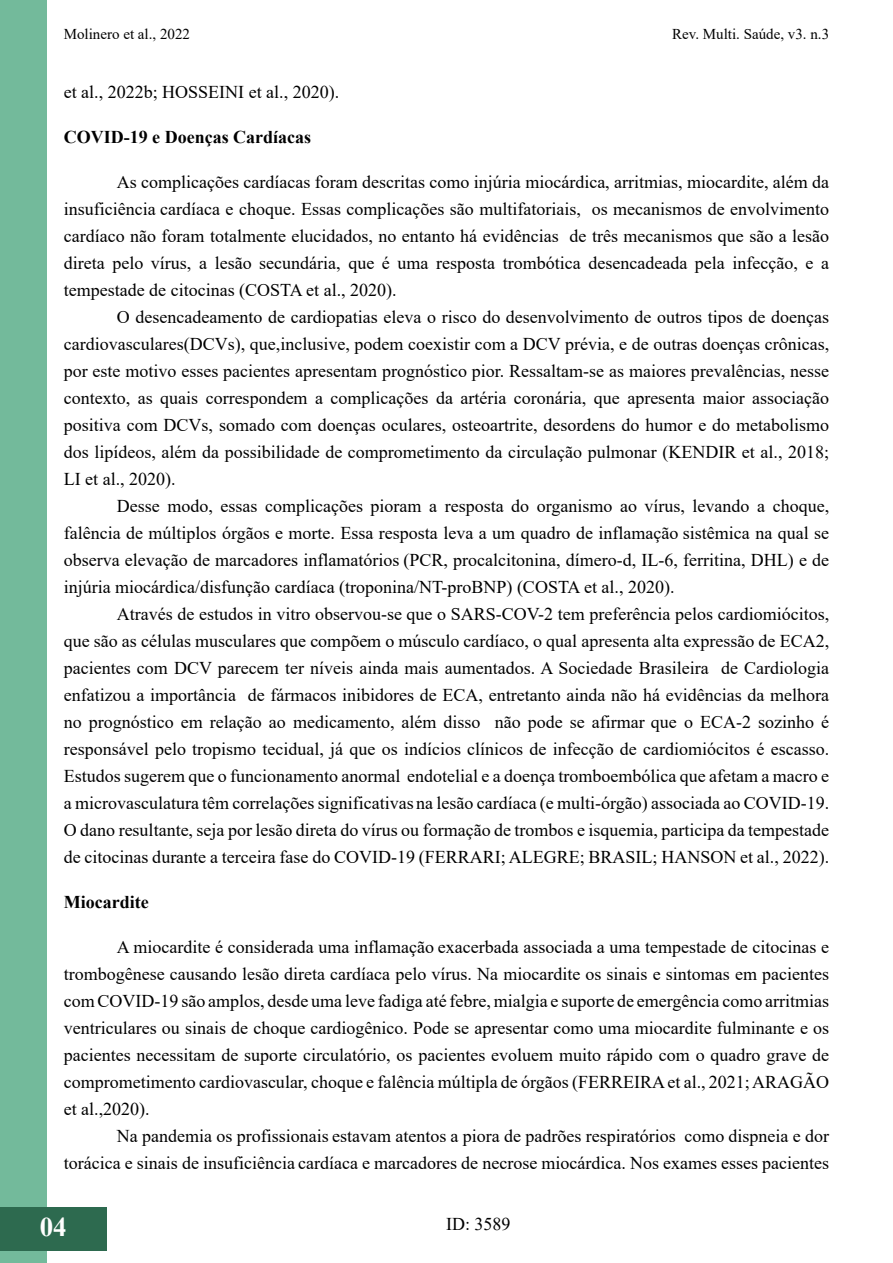
<style>
.page{position:relative;width:893px;height:1263px;background:#fff}
.page>*{position:absolute;margin:0;border:0;box-sizing:border-box;transform-origin:0 0}
.t1{font:700 27px "Times New Roman";color:#fff}
.t2{font:18px/27px "Times New Roman";color:#000;text-align:justify}
.t3{font:700 18px "Times New Roman";color:#000}
.t4{font:15px "Times New Roman";color:#000}
</style>
<div class="page">
<div style="left:0;top:0;width:47px;height:1262px;background:#73ba9b"></div>
<hr style="left:892px;top:1207px;width:1px;height:43px;background:#2d6a4f">
<div style="left:0;top:1207px;width:106px;height:43px;background:#2d6a4f"></div>
<p class="t4" style="left:64px;top:24px;width:128px">Molinero et al., 2022</p>
<p class="t4" style="left:672px;top:24px;width:158px">Rev. Multi. Saúde, v3. n.3</p>
<p class="t2" style="left:64px;top:77px;width:277px">et al., 2022b; HOSSEINI et al., 2020).</p>
<p class="t3" style="left:64px;top:124px;width:249px">COVID-19 e Doenças Cardíacas</p>
<p class="t2" style="left:64px;top:167px;width:767px;text-indent:53px">As complicações cardíacas foram descritas como injúria miocárdica, arritmias, miocardite, além da insuficiência cardíaca e choque. Essas complicações são multifatoriais, os mecanismos de envolvimento cardíaco não foram totalmente elucidados, no entanto há evidências de três mecanismos que são a lesão direta pelo vírus, a lesão secundária, que é uma resposta trombótica desencadeada pela infecção, e a tempestade de citocinas (COSTA et al., 2020).</p>
<p class="t2" style="left:64px;top:302px;width:767px;text-indent:53px">O desencadeamento de cardiopatias eleva o risco do desenvolvimento de outros tipos de doenças cardiovasculares(DCVs), que,inclusive, podem coexistir com a DCV prévia, e de outras doenças crônicas, por este motivo esses pacientes apresentam prognóstico pior. Ressaltam-se as maiores prevalências, nesse contexto, as quais correspondem a complicações da artéria coronária, que apresenta maior associação positiva com DCVs, somado com doenças oculares, osteoartrite, desordens do humor e do metabolismo dos lipídeos, além da possibilidade de comprometimento da circulação pulmonar (KENDIR et al., 2018; LI et al., 2020).</p>
<p class="t2" style="left:64px;top:491px;width:767px;text-indent:53px">Desse modo, essas complicações pioram a resposta do organismo ao vírus, levando a choque, falência de múltiplos órgãos e morte. Essa resposta leva a um quadro de inflamação sistêmica na qual se observa elevação de marcadores inflamatórios (PCR, procalcitonina, dímero-d, IL-6, ferritina, DHL) e de injúria miocárdica/disfunção cardíaca (troponina/NT-proBNP) (COSTA et al., 2020).</p>
<p class="t2" style="left:64px;top:599px;width:767px;text-indent:53px">Através de estudos in vitro observou-se que o SARS-COV-2 tem preferência pelos cardiomiócitos, que são as células musculares que compõem o músculo cardíaco, o qual apresenta alta expressão de ECA2, pacientes com DCV parecem ter níveis ainda mais aumentados. A Sociedade Brasileira de Cardiologia enfatizou a importância de fármacos inibidores de ECA, entretanto ainda não há evidências da melhora no prognóstico em relação ao medicamento, além disso não pode se afirmar que o ECA-2 sozinho é responsável pelo tropismo tecidual, já que os indícios clínicos de infecção de cardiomiócitos é escasso.<br>Estudos sugerem que o funcionamento anormal endotelial e a doença tromboembólica que afetam a macro e a microvasculatura têm correlações significativas na lesão cardíaca (e multi-órgão) associada ao COVID-19.<br>O dano resultante, seja por lesão direta do vírus ou formação de trombos e isquemia, participa da tempestade de citocinas durante a terceira fase do COVID-19 (FERRARI; ALEGRE; BRASIL; HANSON et al., 2022).</p>
<p class="t3" style="left:64px;top:889px;width:86px">Miocardite</p>
<p class="t2" style="left:64px;top:932px;width:767px;text-indent:53px">A miocardite é considerada uma inflamação exacerbada associada a uma tempestade de citocinas e trombogênese causando lesão direta cardíaca pelo vírus. Na miocardite os sinais e sintomas em pacientes com COVID-19 são amplos, desde uma leve fadiga até febre, mialgia e suporte de emergência como arritmias ventriculares ou sinais de choque cardiogênico. Pode se apresentar como uma miocardite fulminante e os pacientes necessitam de suporte circulatório, os pacientes evoluem muito rápido com o quadro grave de comprometimento cardiovascular, choque e falência múltipla de órgãos (FERREIRA et al., 2021; ARAGÃO et al.,2020).</p>
<p class="t2" style="left:64px;top:1121px;width:767px;text-align:right">Na pandemia os profissionais estavam atentos a piora de padrões respiratórios como dispneia e dor torácica e sinais de insuficiência cardíaca e marcadores de necrose miocárdica. Nos exames esses pacientes</p>
<h1 class="t1" style="left:40px;top:1207px;width:29px">04</h1>
<p class="t2" style="left:446px;top:1210px;width:66px">ID: 3589</p>
</div>
